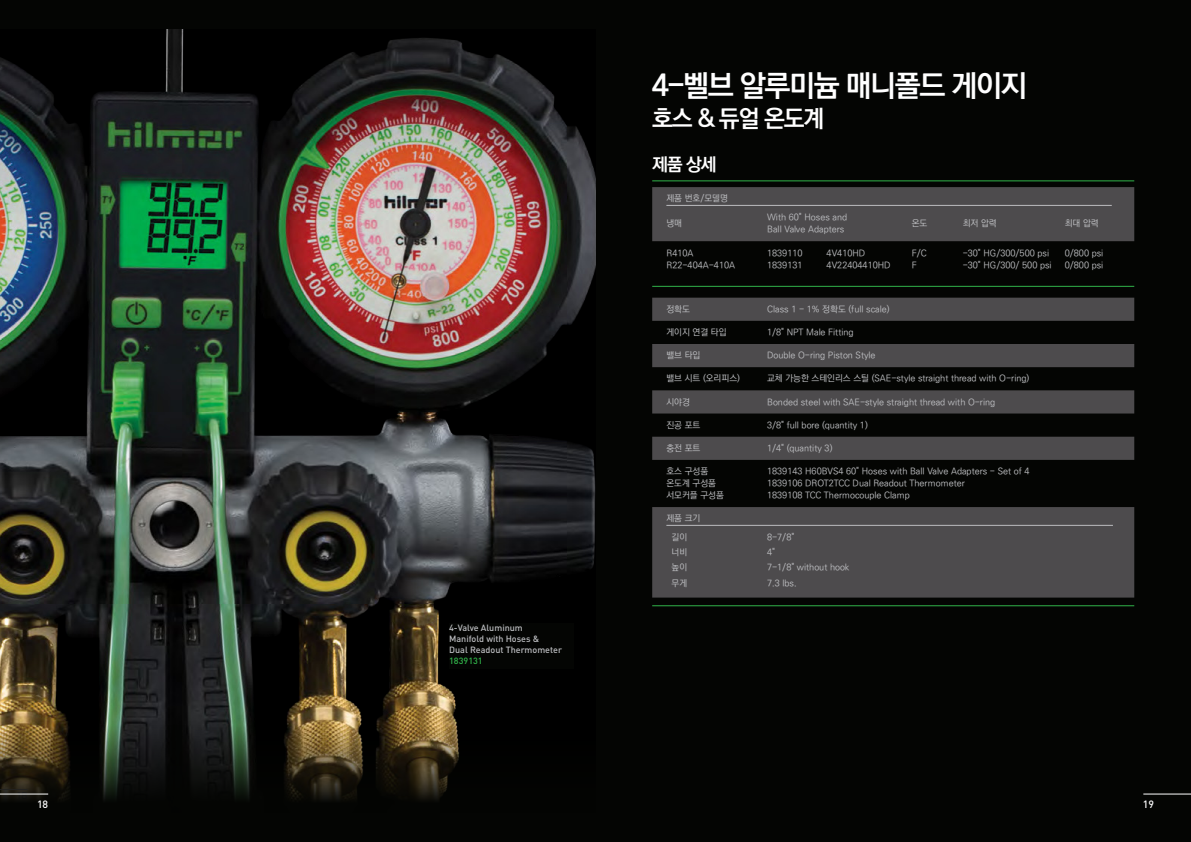
<style>
.page{position:relative;width:1191px;height:842px;background:#fff}
.page>*{position:absolute;margin:0;border:0;box-sizing:border-box;transform-origin:0 0}
.t1{font:700 30px "Ko Pub Dotum";letter-spacing:-.05em;color:#fff}
.t2{font:700 24px "Ko Pub Dotum";letter-spacing:-.05em;color:#fff}
.t3{font:700 18px "Ko Pub Dotum";color:#fff}
.t4{font:500 10.5px "DIN";color:#fff}
.t5{font:500 9px "Ko Pub Dotum";color:#bcbdc0}
.t6{font:500 9px "DIN";color:#bcbdc0}
.t7{font:500 9px "Forza";letter-spacing:.01em;color:#b0aba9}
.t8{font:500 9px "DIN";color:#31b44a}
.t9{font:500 9px "Forza";color:#2cb34a}
</style>
<div class="page">
<div style="left:0;top:0;width:595px;height:842px;background:#040503"></div>
<div style="left:595px;top:0;width:596px;height:842px;background:#040503"></div>
<img style="left:0;top:29px;width:595px;height:771px">
<svg style="left:0;top:789px;width:28px;height:1px"></svg>
<hr style="left:652px;top:605px;width:482px;height:1px;background:#31b44a">
<svg style="left:652px;top:187px;width:482px;height:411px;fill:#4d4b4d"></svg>
<hr style="left:666px;top:205px;width:445px;height:1px;background:#bcbdc0">
<hr style="left:666px;top:525px;width:447px;height:1px;background:#bcbdc0">
<hr style="left:652px;top:286px;width:482px;height:1px;background:#31b44a">
<hr style="left:652px;top:180px;width:482px;height:1px;background:#31b44a">
<div style="left:449px;top:624px;width:124px;height:45px;background:#040503"></div>
<hr style="left:0;top:794px;width:48px;height:1px;background:#fff">
<hr style="left:1143px;top:794px;width:48px;height:1px;background:#fff">
<p class="t1" style="left:652px;top:70px;width:376px">4-벨브 알루미늄 매니폴드 게이지</p>
<p class="t2" style="left:652px;top:107px;width:174px">호스 &amp; 듀얼 온도계</p>
<p class="t3" style="left:652px;top:156px;width:66px">제품 상세</p>
<p class="t5" style="left:666px;top:194px;width:63px">제품 번호/모델명</p>
<p class="t5" style="left:666px;top:219px;width:17px">냉매</p>
<p class="t5" style="left:767px;top:213px;width:82px">With 60" Hoses and</p>
<p class="t5" style="left:767px;top:225px;width:79px">Ball Valve Adapters</p>
<p class="t5" style="left:911px;top:219px;width:17px">온도</p>
<p class="t5" style="left:962px;top:219px;width:36px">최저 압력</p>
<p class="t5" style="left:1064px;top:219px;width:36px">최대 압력</p>
<p class="t7" style="left:455px;top:622px;width:74px">-Valve Aluminum</p>
<p class="t7" style="left:458px;top:633px;width:90px">anifold with Hoses &amp;</p>
<p class="t7" style="left:466px;top:644px;width:104px">l Readout Thermometer</p>
<p class="t9" style="left:465px;top:655px;width:21px">9131</p>
<p class="t6" style="left:449px;top:622px;width:75px">4-Valve Aluminum</p>
<p class="t6" style="left:449px;top:633px;width:92px">Manifold with Hoses &amp;</p>
<p class="t6" style="left:449px;top:644px;width:114px">Dual Readout Thermometer</p>
<p class="t8" style="left:449px;top:655px;width:35px">1839131</p>
<p class="t5" style="left:666px;top:248px;width:29px">R410A</p>
<p class="t5" style="left:666px;top:260px;width:70px">R22-404A-410A</p>
<p class="t5" style="left:767px;top:248px;width:37px">1839110</p>
<p class="t5" style="left:767px;top:260px;width:37px">1839131</p>
<p class="t5" style="left:826px;top:248px;width:40px">4V410HD</p>
<p class="t5" style="left:826px;top:260px;width:66px">4V22404410HD</p>
<p class="t5" style="left:911px;top:248px;width:16px">F/C</p>
<p class="t5" style="left:911px;top:260px;width:6px">F</p>
<p class="t5" style="left:962px;top:248px;width:88px">-30" HG/300/500 psi</p>
<p class="t5" style="left:962px;top:260px;width:90px">-30" HG/300/ 500 psi</p>
<p class="t5" style="left:666px;top:305px;width:25px">정확도</p>
<p class="t5" style="left:767px;top:305px;width:124px">Class 1 - 1% 정확도 (full scale)</p>
<p class="t5" style="left:666px;top:328px;width:62px">게이지 연결 타입</p>
<p class="t5" style="left:767px;top:328px;width:88px">1/8" NPT Male Fitting</p>
<p class="t5" style="left:666px;top:351px;width:36px">밸브 타입</p>
<p class="t5" style="left:767px;top:351px;width:110px">Double O-ring Piston Style</p>
<p class="t5" style="left:666px;top:374px;width:75px">밸브 시트 (오리피스)</p>
<p class="t5" style="left:767px;top:374px;width:264px">교체 가능한 스테인리스 스틸 (SAE-style straight thread with O-ring)</p>
<p class="t5" style="left:666px;top:397px;width:25px">시야경</p>
<p class="t5" style="left:767px;top:397px;width:230px">Bonded steel with SAE-style straight thread with O-ring</p>
<p class="t5" style="left:666px;top:421px;width:36px">진공 포트</p>
<p class="t5" style="left:767px;top:421px;width:102px">3/8" full bore (quantity 1)</p>
<p class="t5" style="left:666px;top:444px;width:36px">충전 포트</p>
<p class="t5" style="left:767px;top:444px;width:67px">1/4" (quantity 3)</p>
<p class="t5" style="left:666px;top:467px;width:43px">호스 구성품</p>
<p class="t5" style="left:666px;top:479px;width:51px">온도계 구성품</p>
<p class="t5" style="left:666px;top:491px;width:59px">서모커플 구성품</p>
<p class="t5" style="left:767px;top:467px;width:264px">1839143 H60BVS4 60" Hoses with Ball Valve Adapters - Set of 4</p>
<p class="t5" style="left:767px;top:479px;width:199px">1839106 DROT2TCC Dual Readout Thermometer</p>
<p class="t5" style="left:767px;top:491px;width:144px">1839108 TCC Thermocouple Clamp</p>
<p class="t5" style="left:666px;top:514px;width:36px">제품 크기</p>
<p class="t5" style="left:671px;top:533px;width:17px">길이</p>
<p class="t5" style="left:767px;top:533px;width:29px">8-7/8"</p>
<p class="t5" style="left:671px;top:548px;width:17px">너비</p>
<p class="t5" style="left:767px;top:548px;width:9px">4"</p>
<p class="t5" style="left:671px;top:562px;width:17px">높이</p>
<p class="t5" style="left:767px;top:562px;width:84px">7-1/8" without hook</p>
<p class="t5" style="left:671px;top:578px;width:17px">무게</p>
<p class="t5" style="left:767px;top:578px;width:31px">7.3 lbs.</p>
<p class="t5" style="left:1064px;top:248px;width:40px">0/800 psi</p>
<p class="t5" style="left:1064px;top:260px;width:40px">0/800 psi</p>
<p class="t4" style="left:37px;top:798px;width:13px">18</p>
<p class="t4" style="left:1142px;top:798px;width:13px">19</p>
</div>
